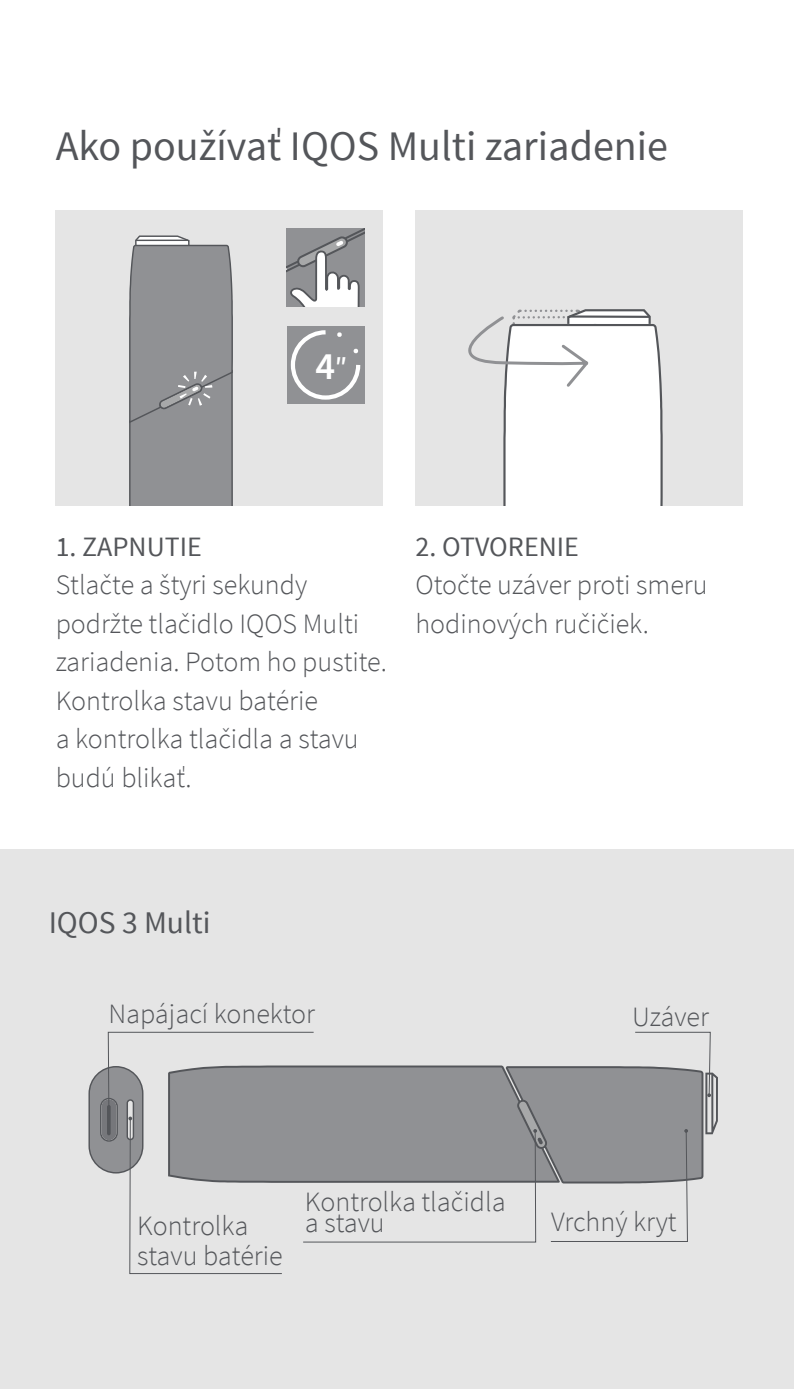
<style>
.page{position:relative;width:794px;height:1389px;background:#fff}
.page>*{position:absolute;margin:0;border:0;box-sizing:border-box;transform-origin:0 0}
.t1{font:42px "Source Sans Pro";color:#54565a}
.t2{font:600 38.5px "Source Sans Pro";color:#fff}
.t3{font:31.5px "Source Sans Pro";color:#54565a}
.t4{font:300 28px/38.5px "Source Sans Pro";color:#54565a}
.t5{font:28px "Source Sans Pro";color:#54565a}
.s1{font-size:24.5px}
</style>
<div class="page">
<div style="left:0;top:849px;width:794px;height:540px;background:#e5e5e5"></div>
<svg style="left:88px;top:1031px;width:630px;height:243px"></svg>
<div style="left:56px;top:210px;width:327px;height:296px;background:#e5e5e5"></div>
<div style="left:415px;top:210px;width:328px;height:296px;background:#e5e5e5"></div>
<svg style="left:468px;top:309px;width:195px;height:197px"></svg>
<svg style="left:287px;top:228px;width:77px;height:78px;background:#a3a4a7"></svg>
<svg style="left:287px;top:326px;width:77px;height:78px;background:#9c9da0"></svg>
<svg style="left:129px;top:235px;width:104px;height:271px;background:#919295"></svg>
<h1 class="t1" style="left:56px;top:120px;width:614px">Ako používať IQOS Multi zariadenie</h1>
<h2 class="t2" style="left:315px;top:342px;width:33px">4<span class="s1">″</span></h2>
<p class="t5" style="left:56px;top:529px;width:148px">1. ZAPNUTIE</p>
<p class="t4" style="left:56px;top:566px;width:333px">Stlačte a štyri sekundy podržte tlačidlo IQOS Multi zariadenia. Potom ho pustite.<br>Kontrolka stavu batérie<br>a kontrolka tlačidla a stavu budú blikať.</p>
<p class="t5" style="left:415px;top:529px;width:165px">2. OTVORENIE</p>
<p class="t4" style="left:415px;top:566px;width:294px">Otočte uzáver proti smeru hodinových ručičiek.</p>
<p class="t3" style="left:49px;top:903px;width:163px">IQOS 3 Multi</p>
<p class="t4" style="left:108px;top:994px;width:208px">Napájací konektor</p>
<p class="t4" style="left:632px;top:998px;width:78px">Uzáver</p>
<p class="t4" style="left:137px;top:1211px;width:147px;line-height:30.1px">Kontrolka stavu batérie</p>
<p class="t4" style="left:305px;top:1191px;width:202px;line-height:21px">Kontrolka tlačidla a stavu</p>
<p class="t4" style="left:551px;top:1203px;width:127px">Vrchný kryt</p>
</div>
